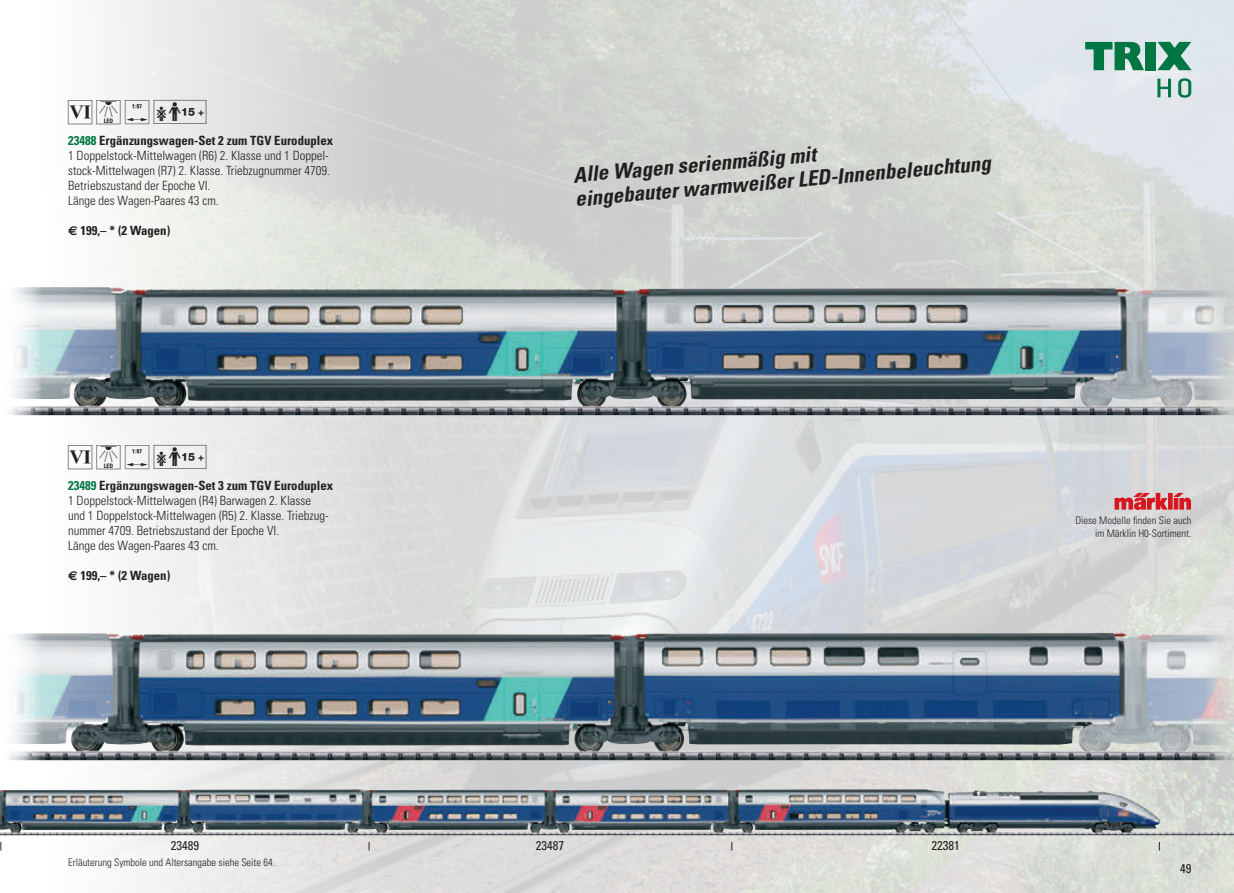
<style>
.page{position:relative;width:1234px;height:893px;background:#fff}
.page>*{position:absolute;margin:0;border:0;box-sizing:border-box;transform-origin:0 0}
.t1{font:30px "Trix Piktos";color:#231f20}
.t2{font:italic 700 condensed 21px/24px "Univers LT Std";color:#231f20}
.t3{font:300 condensed 12.75px/15px "Univers LT Std";color:#231f20}
.t4{font:700 condensed 12.75px "Univers LT Std";color:#231f20}
.t5{font:condensed 12.75px "Univers LT Std";color:#231f20}
.t6{font:300 condensed 10.5px/12.6px "Univers LT Std";color:#231f20;text-align:right}
.s1{color:#007742}
.s2{font-family:"Euro Sans";font-stretch:normal}
</style>
<div class="page">
<img style="left:0;top:0;width:1233px;height:893px">
<svg style="left:1084px;top:42px;width:59px;height:28px;background:#53a081"></svg>
<div style="left:1144px;top:42px;width:11px;height:28px;background:#007742"></div>
<svg style="left:1156px;top:42px;width:35px;height:28px"></svg>
<svg style="left:1157px;top:78px;width:33px;height:20px"></svg>
<img style="left:0;top:287px;width:1233px;height:128px">
<img style="left:0;top:632px;width:1233px;height:128px">
<svg style="left:1114px;top:493px;width:76px;height:17px"></svg>
<img style="left:0;top:789px;width:1233px;height:46px">
<h1 class="t1" style="left:68px;top:96px;width:144px">_(|\</h1>
<p class="t4" style="left:68px;top:133px;width:266px"><span class="s1">23488</span> Ergänzungswagen-Set 2 zum TGV Euroduplex</p>
<p class="t3" style="left:68px;top:148px;width:263px">1 Doppelstock-Mittelwagen (R6) 2. Klasse und 1 Doppel&shy;stock-Mittelwagen (R7) 2. Klasse. Triebzugnummer 4709.<br>Betriebszustand der Epoche VI.<br>Länge des Wagen-Paares 43 cm.</p>
<p class="t4" style="left:68px;top:223px;width:104px"><span class="s2">€</span> 199,– * (2 Wagen)</p>
<h1 class="t1" style="left:68px;top:441px;width:144px">_(|\</h1>
<p class="t4" style="left:68px;top:478px;width:266px"><span class="s1">23489</span> Ergänzungswagen-Set 3 zum TGV Euroduplex</p>
<p class="t3" style="left:68px;top:493px;width:261px">1 Doppelstock-Mittelwagen (R4) Barwagen 2. Klasse und 1 Doppelstock-Mittelwagen (R5) 2. Klasse. Triebzug&shy;nummer 4709. Betriebszustand der Epoche VI.<br>Länge des Wagen-Paares 43 cm.</p>
<p class="t4" style="left:68px;top:568px;width:104px"><span class="s2">€</span> 199,– * (2 Wagen)</p>
<h2 class="t2" style="left:572px;top:163px;width:418px;rotate:-5deg">Alle Wagen serienmäßig mit<br>eingebauter warmweißer LED-Innenbeleuchtung</h2>
<p class="t6" style="left:1075px;top:514px;width:118px">Diese Modelle finden Sie auch im Märklin H0-Sortiment.</p>
<p class="t5" style="left:171px;top:837px;width:30px">23489</p>
<p class="t5" style="left:535px;top:837px;width:30px">23487</p>
<p class="t5" style="left:931px;top:837px;width:30px">22381</p>
<p class="t6" style="left:68px;top:855px;width:208px">Erläuterung Symbole und Altersangabe siehe Seite 64.</p>
<p class="t5" style="left:1179px;top:861px;width:13px">49</p>
</div>
